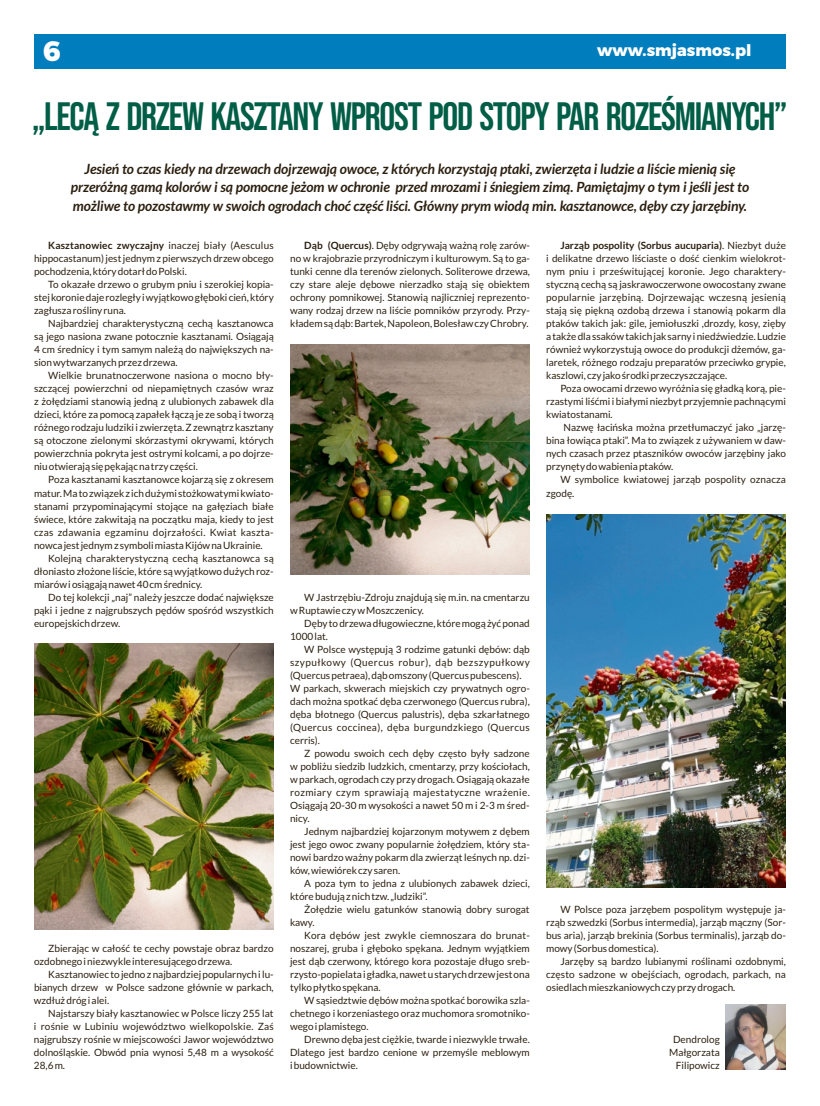
<style>
.page{position:relative;width:820px;height:1106px;background:#fff}
.page>*{position:absolute;margin:0;border:0;box-sizing:border-box;transform-origin:0 0}
.t1{font:39.6px "Bebas Neue";letter-spacing:-.03em;color:#005d46}
.t2{font:800 28px "Montserrat";color:#fefefe}
.t3{font:800 16px "Montserrat";color:#fefefe}
.t4{font:italic 700 14px/18.2px "Lato";letter-spacing:-.01em;color:#2c2010;text-align:center}
.t5{font:10px/13px "Lato";color:#2c2010;text-align:justify}
.s1{font-weight:700}
</style>
<div class="page">
<div style="left:34px;top:34px;width:751px;height:34px;background:#007dbc"></div>
<img style="left:725px;top:1004px;width:60px;height:65px">
<img style="left:546px;top:514px;width:239px;height:373px">
<img style="left:34px;top:643px;width:240px;height:286px">
<img style="left:290px;top:344px;width:239px;height:230px">
<h2 class="t2" style="left:43px;top:34px;width:19px">6</h2>
<h3 class="t3" style="left:597px;top:40px;width:156px">www.smjasmos.pl</h3>
<h1 class="t1" style="left:32px;top:95px;width:756px">„LECĄ Z DRZEW KASZTANY WPROST POD STOPY PAR ROZEŚMIANYCH”</h1>
<p class="t4" style="left:71px;top:161px;width:679px">Jesień to czas kiedy na drzewach dojrzewają owoce, z których korzystają ptaki, zwierzęta i ludzie a liście mienią się przeróżną gamą kolorów i są pomocne jeżom w ochronie przed mrozami i śniegiem zimą. Pamiętajmy o tym i jeśli jest to możliwe to pozostawmy w swoich ogrodach choć część liści. Główny prym wiodą min. kasztanowce, dęby czy jarzębiny.</p>
<p class="t5" style="left:34px;top:240px;width:241px;text-indent:14px"><span class="s1">Kasztanowiec zwyczajny</span> inaczej biały (Aesculus hippocastanum) jest jednym z pierwszych drzew obcego pochodzenia, który dotarł do Polski.</p>
<p class="t5" style="left:34px;top:279px;width:241px;text-indent:14px">To okazałe drzewo o grubym pniu i szerokiej kopia&shy;stej koronie daje rozległy i wyjątkowo głęboki cień, który zagłusza rośliny runa.</p>
<p class="t5" style="left:34px;top:318px;width:241px;text-indent:14px">Najbardziej charakterystyczną cechą kasztanowca są jego nasiona zwane potocznie kasztanami. Osiągają 4 cm średnicy i tym samym należą do największych na&shy;sion wytwarzanych przez drzewa.</p>
<p class="t5" style="left:34px;top:370px;width:241px;text-indent:14px">Wielkie brunatnoczerwone nasiona o mocno bły&shy;szczącej powierzchni od niepamiętnych czasów wraz z żołędziami stanowią jedną z ulubionych zabawek dla dzieci, które za pomocą zapałek łączą je ze sobą i tworzą różnego rodzaju ludziki i zwierzęta. Z zewnątrz kasztany są otoczone zielonymi skórzastymi okrywami, których powierzchnia pokryta jest ostrymi kolcami, a po dojrze&shy;niu otwierają się pękając na trzy części.</p>
<p class="t5" style="left:34px;top:474px;width:241px;text-indent:14px">Poza kasztanami kasztanowce kojarzą się z okresem matur. Ma to związek z ich dużymi stożkowatymi kwiato&shy;stanami przypominającymi stojące na gałęziach białe świece, które zakwitają na początku maja, kiedy to jest czas zdawania egzaminu dojrzałości. Kwiat kaszta&shy;nowca jest jednym z symboli miasta Kijów na Ukrainie.</p>
<p class="t5" style="left:34px;top:552px;width:241px;text-indent:14px">Kolejną charakterystyczną cechą kasztanowca są dłoniasto złożone liście, które są wyjątkowo dużych roz&shy;miarów i osiągają nawet 40 cm średnicy.</p>
<p class="t5" style="left:34px;top:591px;width:241px;text-indent:14px">Do tej kolekcji „naj” należy jeszcze dodać największe pąki i jedne z najgrubszych pędów spośród wszystkich europejskich drzew.</p>
<p class="t5" style="left:34px;top:942px;width:241px;text-indent:14px">Zbierając w całość te cechy powstaje obraz bardzo ozdobnego i niezwykle interesującego drzewa.</p>
<p class="t5" style="left:34px;top:968px;width:241px;text-indent:14px">Kasztanowiec to jedno z najbardziej popularnych i lu&shy;bianych drzew w Polsce sadzone głównie w parkach, wzdłuż dróg i alei.</p>
<p class="t5" style="left:34px;top:1007px;width:241px;text-indent:14px">Najstarszy biały kasztanowiec w Polsce liczy 255 lat i rośnie w Lubiniu województwo wielkopolskie. Zaś najgrubszy rośnie w miejscowości Jawor województwo dolnośląskie. Obwód pnia wynosi 5,48 m a wysokość 28,6 m.</p>
<p class="t5" style="left:290px;top:240px;width:241px;text-indent:14px"><span class="s1">Dąb (Quercus)</span>. Dęby odgrywają ważną rolę zarów&shy;no w krajobrazie przyrodniczym i kulturowym. Są to ga&shy;tunki cenne dla terenów zielonych. Soliterowe drzewa, czy stare aleje dębowe nierzadko stają się obiektem ochrony pomnikowej. Stanowią najliczniej reprezento&shy;wany rodzaj drzew na liście pomników przyrody. Przy&shy;kładem są dąb: Bartek, Napoleon, Bolesław czy Chrobry.</p>
<p class="t5" style="left:290px;top:591px;width:241px;text-indent:14px">W Jastrzębiu-Zdroju znajdują się m.in. na cmentarzu w Ruptawie czy w Moszczenicy.</p>
<p class="t5" style="left:290px;top:617px;width:241px;text-indent:14px">Dęby to drzewa długowieczne, które mogą żyć ponad<br>1000 lat.</p>
<p class="t5" style="left:290px;top:643px;width:241px;text-align:left;text-indent:14px">W Polsce występują 3 rodzime gatunki dębów: dąb szypułkowy (Quercus robur), dąb bezszypułkowy (Quercus petraea), dąb omszony (Quercus pubescens).<br>W parkach, skwerach miejskich czy prywatnych ogro&shy;dach można spotkać dęba czerwonego (Quercus rubra), dęba błotnego (Quercus palustris), dęba szkarłatnego (Quercus coccinea), dęba burgundzkiego (Quercus cerris).</p>
<p class="t5" style="left:290px;top:747px;width:241px;text-indent:14px">Z powodu swoich cech dęby często były sadzone w pobliżu siedzib ludzkich, cmentarzy, przy kościołach, w parkach, ogrodach czy przy drogach. Osiągają okazałe rozmiary czym sprawiają majestatyczne wrażenie.<br>Osiągają 20-30 m wysokości a nawet 50 m i 2-3 m śred&shy;nicy.</p>
<p class="t5" style="left:290px;top:825px;width:241px;text-indent:14px">Jednym najbardziej kojarzonym motywem z dębem jest jego owoc zwany popularnie żołędziem, który sta&shy;nowi bardzo ważny pokarm dla zwierząt leśnych np. dzi&shy;ków, wiewiórek czy saren.</p>
<p class="t5" style="left:290px;top:877px;width:241px;text-indent:14px">A poza tym to jedna z ulubionych zabawek dzieci, które budują z nich tzw. „ludziki”.</p>
<p class="t5" style="left:290px;top:903px;width:241px;text-indent:14px">Żołędzie wielu gatunków stanowią dobry surogat kawy.</p>
<p class="t5" style="left:290px;top:929px;width:241px;text-indent:14px">Kora dębów jest zwykle ciemnoszara do brunat&shy;noszarej, gruba i głęboko spękana. Jednym wyjątkiem jest dąb czerwony, którego kora pozostaje długo sreb&shy;rzysto-popielata i gładka, nawet u starych drzew jest ona tylko płytko spękana.</p>
<p class="t5" style="left:290px;top:994px;width:241px;text-indent:14px">W sąsiedztwie dębów można spotkać borowika szla&shy;chetnego i korzeniastego oraz muchomora sromotniko&shy;wego i plamistego.</p>
<p class="t5" style="left:290px;top:1033px;width:241px;text-indent:14px">Drewno dęba jest ciężkie, twarde i niezwykle trwałe.<br>Dlatego jest bardzo cenione w przemyśle meblowym i budownictwie.</p>
<p class="t5" style="left:546px;top:240px;width:241px;text-indent:14px"><span class="s1">Jarząb pospolity (Sorbus aucuparia)</span>. Niezbyt duże i delikatne drzewo liściaste o dość cienkim wielokrot&shy;nym pniu i prześwitującej koronie. Jego charaktery&shy;styczną cechą są jaskrawoczerwone owocostany zwane popularnie jarzębiną. Dojrzewając wczesną jesienią stają się piękną ozdobą drzewa i stanowią pokarm dla ptaków takich jak: gile, jemiołuszki ,drozdy, kosy, zięby a także dla ssaków takich jak sarny i niedźwiedzie. Ludzie również wykorzystują owoce do produkcji dżemów, ga&shy;laretek, różnego rodzaju preparatów przeciwko grypie, kaszlowi, czy jako środki przeczyszczające.</p>
<p class="t5" style="left:546px;top:383px;width:241px;text-indent:14px">Poza owocami drzewo wyróżnia się gładką korą, pie&shy;rzastymi liśćmi i białymi niezbyt przyjemnie pachnącymi kwiatostanami.</p>
<p class="t5" style="left:546px;top:422px;width:241px;text-indent:17px">Nazwę łacińska można przetłumaczyć jako „jarzę&shy;bina łowiąca ptaki”. Ma to związek z używaniem w daw&shy;nych czasach przez ptaszników owoców jarzębiny jako przynęty do wabienia ptaków.</p>
<p class="t5" style="left:546px;top:474px;width:241px;text-indent:14px">W symbolice kwiatowej jarząb pospolity oznacza zgodę.</p>
<p class="t5" style="left:546px;top:903px;width:241px;text-indent:14px">W Polsce poza jarzębem pospolitym występuje ja&shy;rząb szwedzki (Sorbus intermedia), jarząb mączny (Sor&shy;bus aria), jarząb brekinia (Sorbus terminalis), jarząb do&shy;mowy (Sorbus domestica).</p>
<p class="t5" style="left:546px;top:955px;width:241px;text-indent:14px">Jarzęby są bardzo lubianymi roślinami ozdobnymi, często sadzone w obejściach, ogrodach, parkach, na osiedlach mieszkaniowych czy przy drogach.</p>
<p class="t5" style="left:668px;top:1033px;width:52px;text-align:right">Dendrolog<br>Małgorzata<br>Filipowicz</p>
</div>
